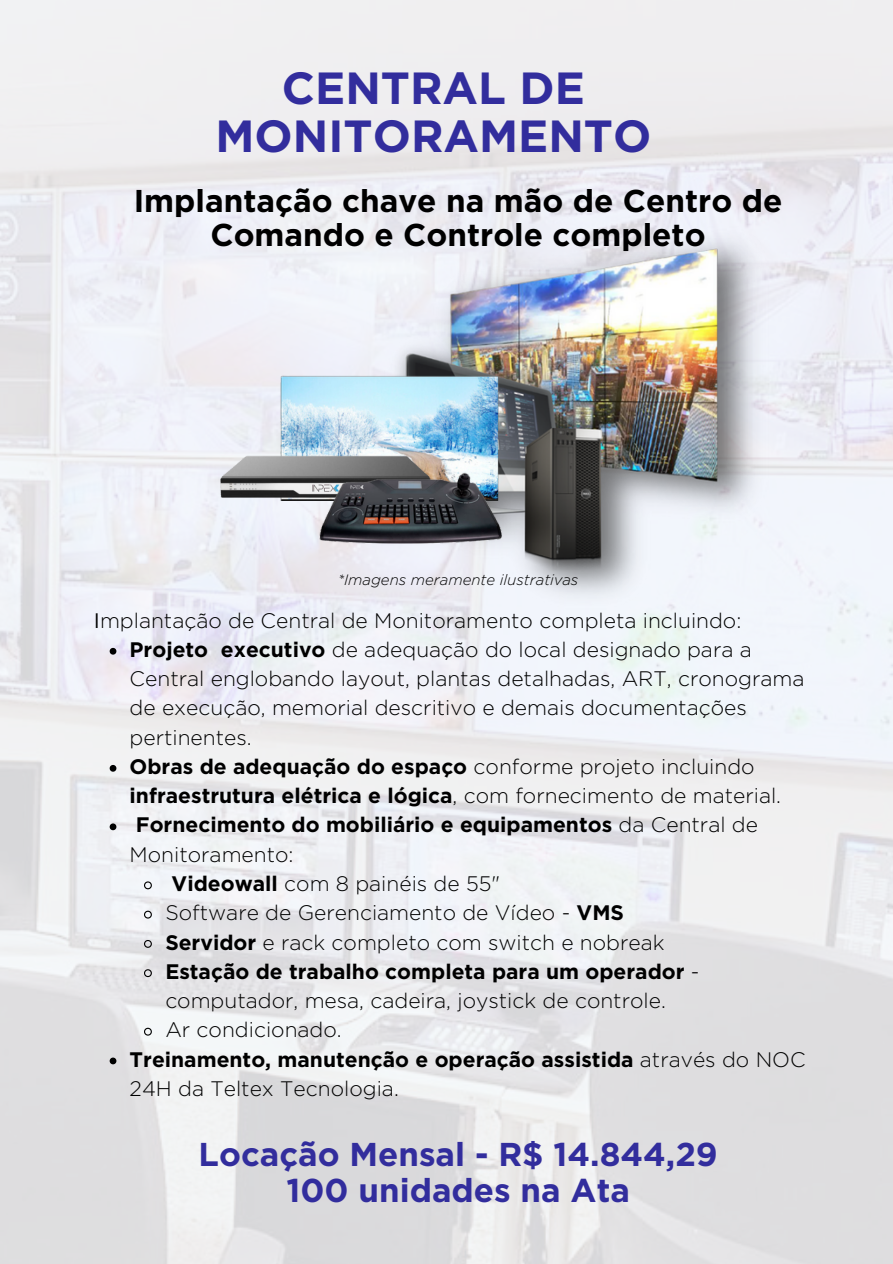
<style>
.page{position:relative;width:893px;height:1264px;background:#fff}
.page>*{position:absolute;margin:0;border:0;box-sizing:border-box;transform-origin:0 0}
.t1{font:700 45px/48.3px "Gotham";color:#322d9d;text-align:center}
.t2{font:700 33px "Gotham";color:#322d9d}
.t3{font:700 31.5px/33.8px "Gotham";color:#000;text-align:center}
.t4{font:300 21px/29.2px "Gotham";color:#000}
.t5{font:700 21px/29.2px "Gotham";color:#000}
.t6{font:italic 300 15px "Gotham";color:#000}
.s1{font-weight:400}
.s2{font-weight:700}
.s3{font-weight:300}
</style>
<div class="page">
<img style="left:0;top:0;width:892px;height:1263px">
<img style="left:343px;top:218px;width:432px;height:408px">
<img style="left:268px;top:366px;width:239px;height:102px">
<img style="left:201px;top:443px;width:248px;height:67px">
<img style="left:313px;top:468px;width:194px;height:85px">
<svg style="left:110px;top:648px;width:6px;height:6px"></svg>
<svg style="left:110px;top:765px;width:6px;height:6px"></svg>
<svg style="left:110px;top:823px;width:6px;height:7px"></svg>
<svg style="left:143px;top:880px;width:10px;height:10px"></svg>
<svg style="left:143px;top:909px;width:10px;height:10px"></svg>
<svg style="left:143px;top:939px;width:10px;height:9px"></svg>
<svg style="left:143px;top:968px;width:10px;height:9px"></svg>
<svg style="left:143px;top:1026px;width:10px;height:10px"></svg>
<svg style="left:110px;top:1057px;width:6px;height:7px"></svg>
<p class="t1" style="left:215px;top:63px;width:437px">CENTRAL DE<br>MONITORAMENTO</p>
<p class="t3" style="left:134px;top:184px;width:650px">Implantação chave na mão de Centro de<br>Comando e Controle completo</p>
<p class="t6" style="left:337px;top:570px;width:242px">*Imagens meramente ilustrativas</p>
<p class="t4" style="left:94px;top:605px;width:649px"><span class="s1">I</span>mplantação de Central de Monitoramento completa incluindo:</p>
<p class="t4" style="left:130px;top:634px;width:676px"><span class="s2">Projeto executivo</span> de adequação do local designado para a Central englobando layout, plantas detalhadas, ART, cronograma de execução, memorial descritivo e demais documentações pertinentes.</p>
<p class="t5" style="left:130px;top:751px;width:653px">Obras de adequação do espaço <span class="s3">conforme projeto incluindo </span>infraestrutura elétrica e lógica<span class="s3">, com fornecimento de material.</span></p>
<p class="t5" style="left:130px;top:810px;width:630px;text-indent:6px">Fornecimento do mobiliário e equipamentos <span class="s3">da Central de<br>Monitoramento:</span></p>
<p class="t4" style="left:172px;top:868px;width:330px"><span class="s2">Videowall</span> com 8 painéis de 55"</p>
<p class="t4" style="left:165px;top:898px;width:460px">Software de Gerenciamento de Vídeo - <span class="s2">VMS</span></p>
<p class="t4" style="left:165px;top:927px;width:500px"><span class="s2">Servidor</span> e rack completo com switch e nobreak</p>
<p class="t4" style="left:165px;top:956px;width:535px"><span class="s2">Estação de trabalho completa para um operador</span> - computador, mesa, cadeira, joystick de controle.</p>
<p class="t4" style="left:165px;top:1015px;width:178px">Ar condicionado.</p>
<p class="t5" style="left:130px;top:1044px;width:677px">Treinamento, manutenção e operação assistida <span class="s3">através do NOC<br>24H da Teltex Tecnologia.</span></p>
<p class="t2" style="left:199px;top:1134px;width:520px">Locação Mensal - R$ 14.844,29</p>
<p class="t2" style="left:286px;top:1170px;width:345px">100 unidades na Ata</p>
</div>
